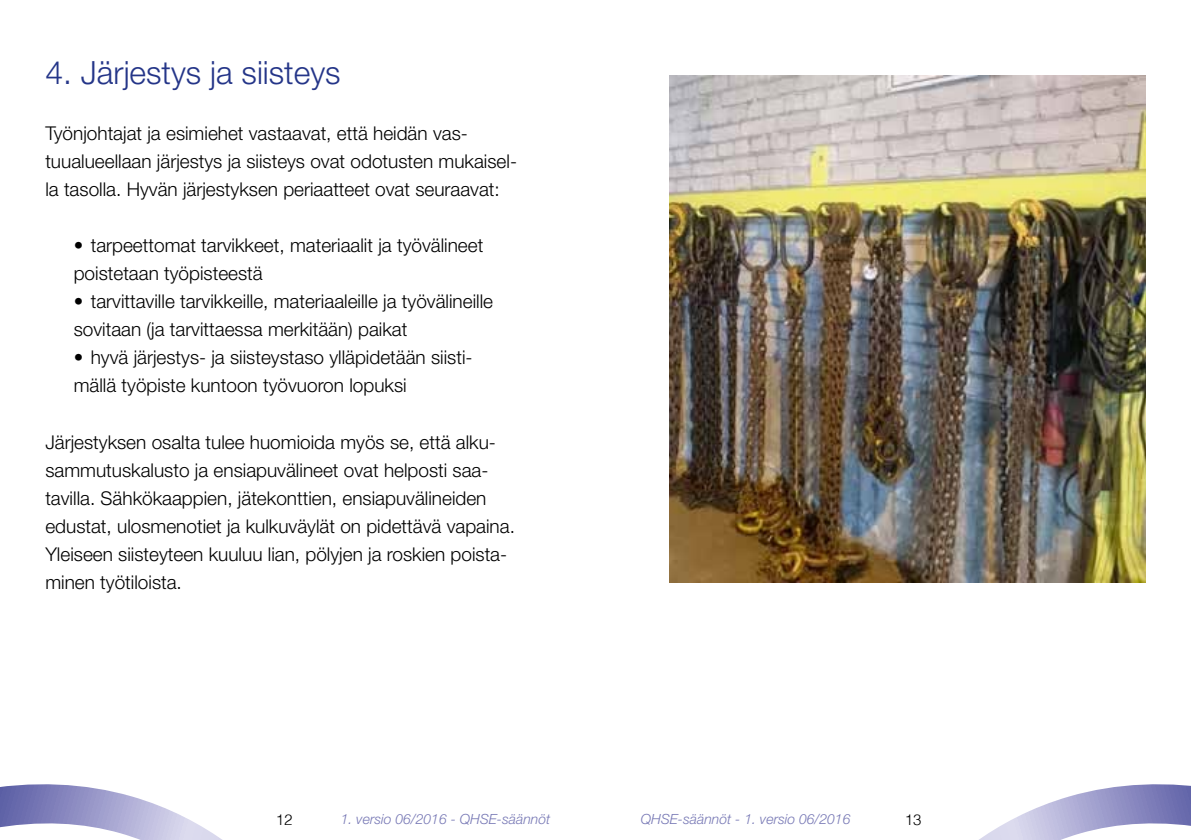
<style>
.page{position:relative;width:1191px;height:840px;background:#fff}
.page>*{position:absolute;margin:0;border:0;box-sizing:border-box;transform-origin:0 0}
.t1{font:300 32px "Helvetica Neue LT Pro";color:#243588}
.t2{font:300 19px/28px "Helvetica Neue LT Pro";color:#000}
.t3{font:300 15px "Helvetica";color:#000}
.t4{font:italic 300 14px "Helvetica Neue LT Pro";color:#7778b5}
</style>
<div class="page">
<svg style="left:980px;top:784px;width:211px;height:55px"></svg>
<svg style="left:0;top:784px;width:221px;height:55px"></svg>
<img style="left:669px;top:75px;width:476px;height:507px">
<h1 class="t1" style="left:45px;top:53px;width:297px">4. Järjestys ja siisteys</h1>
<p class="t2" style="left:45px;top:119px;width:473px">Työnjohtajat ja esimiehet vastaavat, että heidän vas&shy;tuualueellaan järjestys ja siisteys ovat odotusten mukaisel&shy;la tasolla. Hyvän järjestyksen periaatteet ovat seuraavat:</p>
<p class="t2" style="left:74px;top:231px;width:411px">• tarpeettomat tarvikkeet, materiaalit ja työvälineet poistetaan työpisteestä</p>
<p class="t2" style="left:74px;top:287px;width:421px">• tarvittaville tarvikkeille, materiaaleille ja työvälineille sovitaan (ja tarvittaessa merkitään) paikat</p>
<p class="t2" style="left:74px;top:343px;width:400px">• hyvä järjestys- ja siisteystaso ylläpidetään siisti&shy;mällä työpiste kuntoon työvuoron lopuksi</p>
<p class="t2" style="left:45px;top:427px;width:471px">Järjestyksen osalta tulee huomioida myös se, että alku&shy;sammutuskalusto ja ensiapuvälineet ovat helposti saa&shy;tavilla. Sähkökaappien, jätekonttien, ensiapuvälineiden edustat, ulosmenotiet ja kulkuväylät on pidettävä vapaina.<br>Yleiseen siisteyteen kuuluu lian, pölyjen ja roskien poista&shy;minen työtiloista.</p>
<p class="t3" style="left:276px;top:806px;width:18px">12</p>
<p class="t4" style="left:341px;top:810px;width:211px">1. versio 06/2016 - QHSE-säännöt</p>
<p class="t4" style="left:641px;top:810px;width:211px">QHSE-säännöt - 1. versio 06/2016</p>
<p class="t3" style="left:904px;top:806px;width:18px">13</p>
</div>
